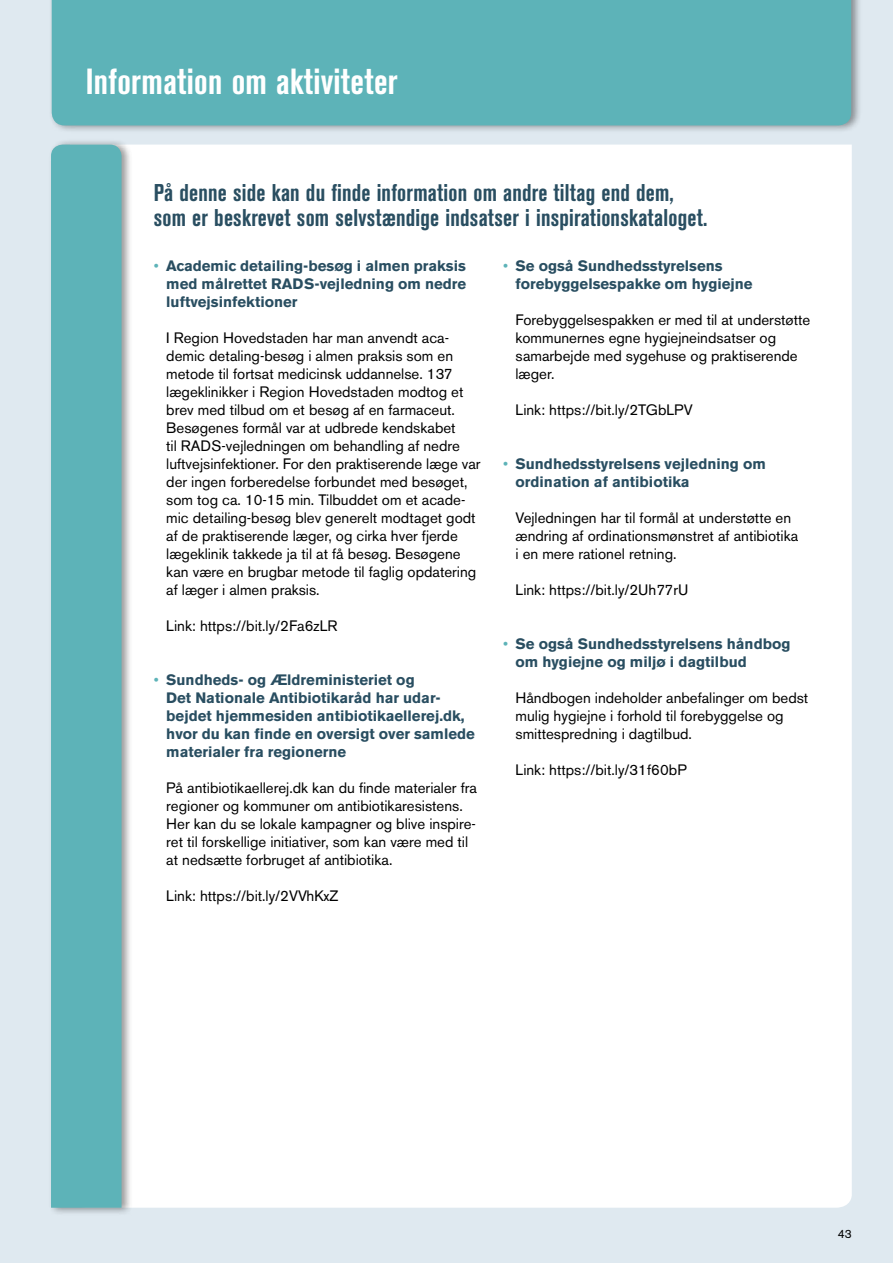
<style>
.page{position:relative;width:893px;height:1263px;background:#dfe9f0}
.page>*{position:absolute;margin:0;border:0;box-sizing:border-box;transform-origin:0 0}
.t1{font:700 condensed 36px "Akzidenz Grotesk BE";letter-spacing:.01em;color:#fff;scale:.95 1}
.t2{font:700 condensed 24px/25.5px "Akzidenz Grotesk BE";letter-spacing:.01em;color:#294e61;scale:.95 1}
.t3{font:15px/18px "Akzidenz Grotesk BE";color:#000}
.t4{font:700 15px/18px "Akzidenz Grotesk BE";color:#294e61}
.t5{font:12px "Akzidenz Grotesk BE";color:#000}
.s1{font-weight:400;color:#5db3b8}
</style>
<div class="page">
<div style="left:133px;top:145px;width:719px;height:1063px;background:#fff"></div>
<div style="left:48px;top:138px;width:85px;height:1077px;background:#000;opacity:.4"></div>
<div style="left:51px;top:145px;width:71px;height:1063px;background:#5db3b8"></div>
<div style="left:49px;top:0;width:813px;height:133px;background:#000;opacity:.4"></div>
<div style="left:52px;top:0;width:799px;height:125px;background:#5db3b8"></div>
<h1 class="t1" style="left:86px;top:61px;width:330px">Information om aktiviteter</h1>
<h2 class="t2" style="left:154px;top:180px;width:584px">På denne side kan du finde information om andre tiltag end dem, som er beskrevet som selvstændige indsatser i inspirationskataloget.</h2>
<p class="t4" style="left:166px;top:257px;width:301px;text-align:justify;text-indent:-12px"><span class="s1">•</span> Academic detailing-besøg i almen praksis med målrettet RADS-vejledning om nedre luftvejsinfektioner</p>
<p class="t3" style="left:166px;top:328px;width:316px">I Region Hovedstaden har man anvendt aca&shy;demic detaling-besøg i almen praksis som en metode til fortsat medicinsk uddannelse. 137 lægeklinikker i Region Hovedstaden modtog et brev med tilbud om et besøg af en farmaceut.<br>Besøgenes formål var at udbrede kendskabet<br>til RADS-vejledningen om behandling af nedre luftvejsinfektioner. For den praktiserende læge var der ingen forberedelse forbundet med besøget, som tog ca. 10-15 min. Tilbuddet om et acade&shy;mic detailing-besøg blev generelt modtaget godt af de praktiserende læger, og cirka hver fjerde lægeklinik takkede ja til at få besøg. Besøgene kan være en brugbar metode til faglig opdatering af læger i almen praksis.</p>
<p class="t3" style="left:166px;top:616px;width:173px">Link: https://bit.ly/2Fa6zLR</p>
<p class="t4" style="left:166px;top:671px;width:310px;text-indent:-12px"><span class="s1">•</span> Sundheds- og Ældreministeriet og<br>Det Nationale Antibiotikaråd har udar&shy;bejdet hjemmesiden antibiotikaellerej.dk, hvor du kan finde en oversigt over samlede materialer fra regionerne</p>
<p class="t3" style="left:166px;top:778px;width:312px">På antibiotikaellerej.dk kan du finde materialer fra regioner og kommuner om antibiotikaresistens.<br>Her kan du se lokale kampagner og blive inspire&shy;ret til forskellige initiativer, som kan være med til at nedsætte forbruget af antibiotika.</p>
<p class="t3" style="left:166px;top:886px;width:174px">Link: https://bit.ly/2VVhKxZ</p>
<p class="t4" style="left:515px;top:257px;width:239px;text-indent:-12px"><span class="s1">•</span> Se også Sundhedsstyrelsens forebyggelsespakke om hygiejne</p>
<p class="t3" style="left:515px;top:310px;width:296px">Forebyggelsespakken er med til at understøtte kommunernes egne hygiejneindsatser og samarbejde med sygehuse og praktiserende læger.</p>
<p class="t3" style="left:515px;top:400px;width:179px">Link: https://bit.ly/2TGbLPV</p>
<p class="t4" style="left:515px;top:455px;width:252px;text-indent:-12px"><span class="s1">•</span> Sundhedsstyrelsens vejledning om ordination af antibiotika</p>
<p class="t3" style="left:515px;top:508px;width:284px">Vejledningen har til formål at understøtte en ændring af ordinationsmønstret af antibiotika i en mere rationel retning.</p>
<p class="t3" style="left:515px;top:580px;width:174px">Link: https://bit.ly/2Uh77rU</p>
<p class="t4" style="left:515px;top:635px;width:276px;text-indent:-12px"><span class="s1">•</span> Se også Sundhedsstyrelsens håndbog om hygiejne og miljø i dagtilbud</p>
<p class="t3" style="left:515px;top:688px;width:294px">Håndbogen indeholder anbefalinger om bedst mulig hygiejne i forhold til forebyggelse og smittespredning i dagtilbud.</p>
<p class="t3" style="left:515px;top:760px;width:173px">Link: https://bit.ly/31f60bP</p>
<p class="t5" style="left:838px;top:1226px;width:15px">43</p>
</div>
